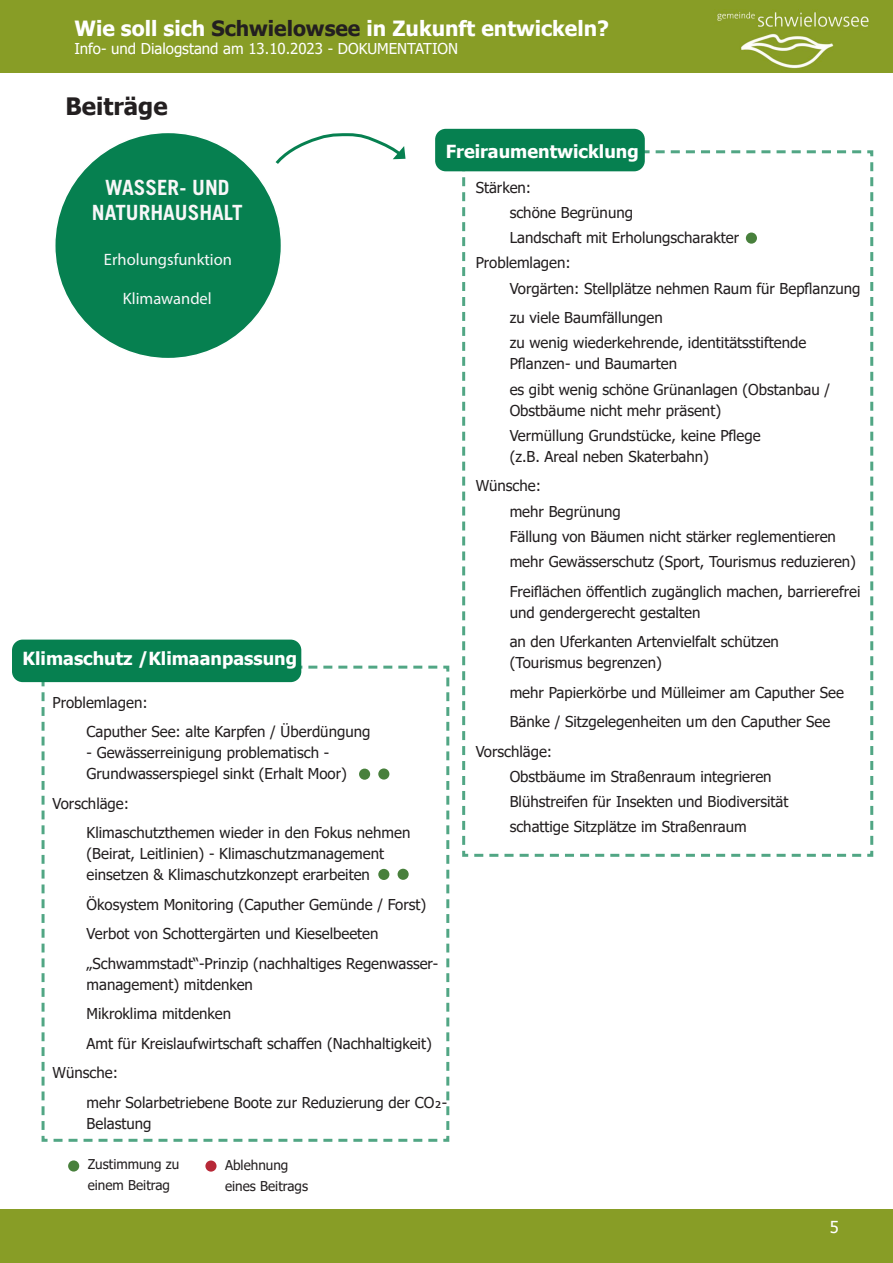
<style>
.page{position:relative;width:893px;height:1263px;background:#fff}
.page>*{position:absolute;margin:0;border:0;box-sizing:border-box;transform-origin:0 0}
.t1{font:700 24px "Tahoma";color:#231f20}
.t2{font:700 21px "Tahoma";color:#fff}
.t3{font:700 21px/25.2px "Trade Gothic LT Std";color:#f7f7f8;text-align:center}
.t4{font:700 18px "Tahoma";color:#fff}
.t5{font:16.5px "Myriad Pro";color:#f7f7f8}
.t6{font:16.5px "Tahoma";color:#fff}
.t7{font:15px/21px "Tahoma";color:#231f20}
.t8{font:15px "Tahoma";color:#fff}
.t9{font:13.5px/21px "Tahoma";color:#231f20}
.s1{color:#231f20}
</style>
<div class="page">
<div style="left:0;top:0;width:893px;height:73px;background:#889d26"></div>
<div style="left:0;top:1209px;width:893px;height:54px;background:#889d26"></div>
<img style="left:717px;top:10px;width:153px;height:59px">
<svg style="left:461px;top:150px;width:413px;height:707px"></svg>
<svg style="left:40px;top:664px;width:410px;height:478px"></svg>
<div style="left:55px;top:132px;width:226px;height:227px;background:#068050;border-radius:50%"></div>
<div style="left:746px;top:233px;width:11px;height:11px;background:#48803c;border-radius:50%"></div>
<svg style="left:275px;top:133px;width:130px;height:31px"></svg>
<div style="left:435px;top:129px;width:210px;height:42px;background:#068050;border-radius:11px"></div>
<div style="left:68px;top:1160px;width:11px;height:11px;background:#48803c;border-radius:50%"></div>
<div style="left:205px;top:1160px;width:12px;height:11px;background:#b72837;border-radius:50%"></div>
<div style="left:378px;top:869px;width:11px;height:11px;background:#48803c;border-radius:50%"></div>
<div style="left:398px;top:869px;width:11px;height:11px;background:#48803c;border-radius:50%"></div>
<div style="left:12px;top:640px;width:289px;height:42px;background:#068050;border-radius:11px"></div>
<div style="left:359px;top:769px;width:11px;height:11px;background:#48803c;border-radius:50%"></div>
<div style="left:378px;top:768px;width:11px;height:11px;background:#48803c;border-radius:50%"></div>
<h2 class="t2" style="left:74px;top:14px;width:536px">Wie soll sich <span class="s1">Schwielowsee</span> in Zukunft entwickeln?</h2>
<p class="t8" style="left:74px;top:38px;width:385px">Info- und Dialogstand am 13.10.2023 - DOKUMENTATION</p>
<p class="t1" style="left:66px;top:90px;width:104px">Beiträge</p>
<p class="t4" style="left:446px;top:139px;width:194px">Freiraumentwicklung</p>
<p class="t3" style="left:92px;top:174px;width:152px">WASSER- UND<br>NATURHAUSHALT</p>
<p class="t5" style="left:104px;top:249px;width:130px">Erholungsfunktion</p>
<p class="t5" style="left:123px;top:289px;width:91px">Klimawandel</p>
<p class="t4" style="left:23px;top:645px;width:276px">Klimaschutz /Klimaanpassung</p>
<p class="t7" style="left:53px;top:693px;width:97px">Problemlagen:</p>
<p class="t7" style="left:87px;top:722px;width:285px">Caputher See: alte Karpfen / Überdüngung</p>
<p class="t7" style="left:87px;top:743px;width:262px">- Gewässerreinigung problematisch -<br>Grundwasserspiegel sinkt (Erhalt Moor)</p>
<p class="t7" style="left:53px;top:794px;width:78px">Vorschläge:</p>
<p class="t7" style="left:87px;top:823px;width:325px">Klimaschutzthemen wieder in den Fokus nehmen (Beirat, Leitlinien) - Klimaschutzmanagement einsetzen &amp; Klimaschutzkonzept erarbeiten</p>
<p class="t7" style="left:87px;top:895px;width:341px">Ökosystem Monitoring (Caputher Gemünde / Forst)</p>
<p class="t7" style="left:87px;top:924px;width:293px">Verbot von Schottergärten und Kieselbeeten</p>
<p class="t7" style="left:87px;top:954px;width:353px">„Schwammstadt“-Prinzip (nachhaltiges Regenwasser&shy;management) mitdenken</p>
<p class="t7" style="left:87px;top:1004px;width:146px">Mikroklima mitdenken</p>
<p class="t7" style="left:87px;top:1034px;width:347px">Amt für Kreislaufwirtschaft schaffen (Nachhaltigkeit)</p>
<p class="t7" style="left:53px;top:1063px;width:67px">Wünsche:</p>
<p class="t7" style="left:87px;top:1093px;width:362px">mehr Solarbetriebene Boote zur Reduzierung der CO₂-<br>Belastung</p>
<p class="t9" style="left:88px;top:1154px;width:93px">Zustimmung zu einem Beitrag</p>
<p class="t9" style="left:225px;top:1155px;width:85px">Ablehnung eines Beitrags</p>
<p class="t7" style="left:476px;top:177px;width:57px">Stärken:</p>
<p class="t7" style="left:510px;top:203px;width:125px">schöne Begrünung</p>
<p class="t7" style="left:510px;top:228px;width:231px">Landschaft mit Erholungscharakter</p>
<p class="t7" style="left:476px;top:253px;width:97px">Problemlagen:</p>
<p class="t7" style="left:510px;top:278px;width:352px">Vorgärten: Stellplätze nehmen Raum für Bepflanzung</p>
<p class="t7" style="left:510px;top:308px;width:155px">zu viele Baumfällungen</p>
<p class="t7" style="left:510px;top:333px;width:298px">zu wenig wiederkehrende, identitätsstiftende<br>Pflanzen- und Baumarten</p>
<p class="t7" style="left:510px;top:379px;width:322px">es gibt wenig schöne Grünanlagen (Obstanbau /<br>Obstbäume nicht mehr präsent)</p>
<p class="t7" style="left:510px;top:426px;width:252px">Vermüllung Grundstücke, keine Pflege (z.B. Areal neben Skaterbahn)</p>
<p class="t7" style="left:476px;top:476px;width:67px">Wünsche:</p>
<p class="t7" style="left:510px;top:501px;width:113px">mehr Begrünung</p>
<p class="t7" style="left:510px;top:527px;width:328px">Fällung von Bäumen nicht stärker reglementieren</p>
<p class="t7" style="left:510px;top:552px;width:348px">mehr Gewässerschutz (Sport, Tourismus reduzieren)</p>
<p class="t7" style="left:510px;top:581px;width:352px">Freiflächen öffentlich zugänglich machen, barrierefrei und gendergerecht gestalten</p>
<p class="t7" style="left:510px;top:632px;width:271px">an den Uferkanten Artenvielfalt schützen (Tourismus begrenzen)</p>
<p class="t7" style="left:510px;top:682px;width:336px">mehr Papierkörbe und Mülleimer am Caputher See</p>
<p class="t7" style="left:510px;top:712px;width:322px">Bänke / Sitzgelegenheiten um den Caputher See</p>
<p class="t7" style="left:476px;top:742px;width:78px">Vorschläge:</p>
<p class="t7" style="left:510px;top:767px;width:263px">Obstbäume im Straßenraum integrieren</p>
<p class="t7" style="left:510px;top:792px;width:280px">Blühstreifen für Insekten und Biodiversität</p>
<p class="t7" style="left:510px;top:817px;width:238px">schattige Sitzplätze im Straßenraum</p>
<p class="t6" style="left:830px;top:1215px;width:11px">5</p>
</div>
